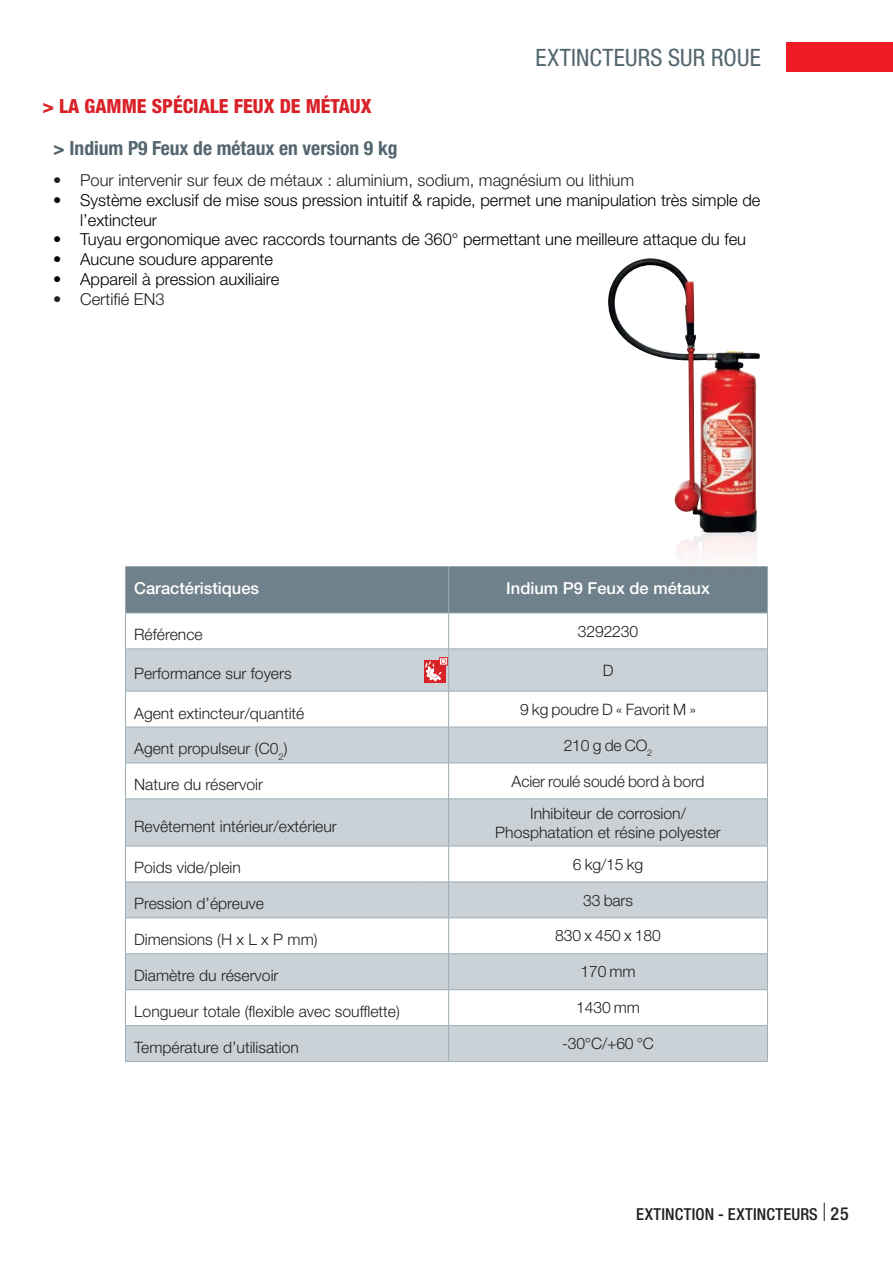
<style>
.page{position:relative;width:893px;height:1263px;background:#fff}
.page>*{position:absolute;margin:0;border:0;box-sizing:border-box;transform-origin:0 0}
.t1{font:condensed 24px "Helvetica Neue LT Std";letter-spacing:.01em;color:#53656e}
.t2{font:700 condensed 19.5px "Helvetica Neue LT Std";color:#53656e}
.t3{font:800 condensed 19.5px "Helvetica Neue LT Std";color:#da2128}
.t4{font:300 16.5px/19.8px "Helvetica Neue LT Std";color:#000}
.t5{font:300 16.5px "Helvetica Neue LT Std";color:#231f20}
.t6{font:500 16.5px "Helvetica Neue LT Std";color:#fff}
.t7{font:500 condensed 16.5px "Helvetica Neue LT Std";letter-spacing:.015em;color:#231f20}
.t8{font:300 15.75px/18.9px "Helvetica Neue LT Std";color:#231f20;text-align:center}
.s1{font-size:18px}
</style>
<div class="page">
<div style="left:787px;top:43px;width:106px;height:29px;background:#ed1c24"></div>
<svg style="left:824px;top:1203px;width:1px;height:18px"></svg>
<svg style="left:126px;top:650px;width:641px;height:411px;fill:#cad2d8"></svg>
<hr style="left:449px;top:566px;width:319px;height:1px;background:#9dacb5">
<hr style="left:767px;top:567px;width:1px;height:46px;background:#9dacb5">
<hr style="left:125px;top:613px;width:1px;height:36px;background:#9dacb5">
<div style="left:125px;top:566px;width:642px;height:48px;background:#6f818a"></div>
<hr style="left:449px;top:613px;width:319px;height:1px;background:#9dacb5">
<hr style="left:448px;top:613px;width:1px;height:36px;background:#9dacb5">
<hr style="left:767px;top:613px;width:1px;height:36px;background:#9dacb5">
<hr style="left:125px;top:649px;width:298px;height:1px;background:#9dacb5">
<hr style="left:125px;top:649px;width:1px;height:42px;background:#9dacb5">
<svg style="left:423px;top:649px;width:25px;height:1px"></svg>
<hr style="left:449px;top:649px;width:319px;height:1px;background:#9dacb5">
<hr style="left:448px;top:649px;width:1px;height:42px;background:#9dacb5">
<hr style="left:767px;top:649px;width:1px;height:42px;background:#9dacb5">
<hr style="left:125px;top:691px;width:298px;height:1px;background:#9dacb5">
<hr style="left:125px;top:691px;width:1px;height:36px;background:#9dacb5">
<svg style="left:423px;top:691px;width:25px;height:1px"></svg>
<hr style="left:449px;top:691px;width:319px;height:1px;background:#9dacb5">
<hr style="left:448px;top:691px;width:1px;height:36px;background:#9dacb5">
<hr style="left:767px;top:691px;width:1px;height:36px;background:#9dacb5">
<hr style="left:125px;top:727px;width:298px;height:1px;background:#9dacb5">
<hr style="left:125px;top:727px;width:1px;height:36px;background:#9dacb5">
<svg style="left:423px;top:727px;width:25px;height:1px"></svg>
<hr style="left:449px;top:727px;width:319px;height:1px;background:#9dacb5">
<hr style="left:448px;top:727px;width:1px;height:36px;background:#9dacb5">
<hr style="left:767px;top:727px;width:1px;height:36px;background:#9dacb5">
<hr style="left:125px;top:763px;width:298px;height:1px;background:#9dacb5">
<hr style="left:125px;top:763px;width:1px;height:36px;background:#9dacb5">
<svg style="left:423px;top:763px;width:25px;height:1px"></svg>
<hr style="left:449px;top:763px;width:319px;height:1px;background:#9dacb5">
<hr style="left:448px;top:763px;width:1px;height:36px;background:#9dacb5">
<hr style="left:767px;top:763px;width:1px;height:36px;background:#9dacb5">
<hr style="left:125px;top:799px;width:298px;height:1px;background:#9dacb5">
<hr style="left:125px;top:799px;width:1px;height:47px;background:#9dacb5">
<svg style="left:423px;top:799px;width:25px;height:1px"></svg>
<hr style="left:449px;top:799px;width:319px;height:1px;background:#9dacb5">
<hr style="left:448px;top:799px;width:1px;height:47px;background:#9dacb5">
<hr style="left:767px;top:799px;width:1px;height:47px;background:#9dacb5">
<hr style="left:125px;top:846px;width:298px;height:1px;background:#9dacb5">
<hr style="left:125px;top:846px;width:1px;height:36px;background:#9dacb5">
<svg style="left:423px;top:846px;width:25px;height:1px"></svg>
<hr style="left:449px;top:846px;width:319px;height:1px;background:#9dacb5">
<hr style="left:448px;top:846px;width:1px;height:36px;background:#9dacb5">
<hr style="left:767px;top:846px;width:1px;height:36px;background:#9dacb5">
<hr style="left:125px;top:882px;width:298px;height:1px;background:#9dacb5">
<hr style="left:125px;top:882px;width:1px;height:36px;background:#9dacb5">
<svg style="left:423px;top:882px;width:25px;height:1px"></svg>
<hr style="left:449px;top:882px;width:319px;height:1px;background:#9dacb5">
<hr style="left:448px;top:882px;width:1px;height:36px;background:#9dacb5">
<hr style="left:767px;top:882px;width:1px;height:36px;background:#9dacb5">
<hr style="left:125px;top:917px;width:298px;height:1px;background:#9dacb5">
<hr style="left:125px;top:918px;width:1px;height:35px;background:#9dacb5">
<svg style="left:423px;top:917px;width:25px;height:1px"></svg>
<hr style="left:449px;top:917px;width:319px;height:1px;background:#9dacb5">
<hr style="left:448px;top:918px;width:1px;height:35px;background:#9dacb5">
<hr style="left:767px;top:918px;width:1px;height:35px;background:#9dacb5">
<hr style="left:125px;top:953px;width:298px;height:1px;background:#9dacb5">
<hr style="left:125px;top:954px;width:1px;height:35px;background:#9dacb5">
<svg style="left:423px;top:953px;width:26px;height:1px"></svg>
<hr style="left:449px;top:953px;width:319px;height:1px;background:#9dacb5">
<hr style="left:448px;top:954px;width:1px;height:35px;background:#9dacb5">
<hr style="left:767px;top:954px;width:1px;height:35px;background:#9dacb5">
<hr style="left:125px;top:989px;width:298px;height:1px;background:#9dacb5">
<hr style="left:125px;top:990px;width:1px;height:35px;background:#9dacb5">
<svg style="left:423px;top:989px;width:26px;height:1px"></svg>
<hr style="left:449px;top:989px;width:319px;height:1px;background:#9dacb5">
<hr style="left:448px;top:990px;width:1px;height:35px;background:#9dacb5">
<hr style="left:767px;top:990px;width:1px;height:35px;background:#9dacb5">
<hr style="left:125px;top:1025px;width:298px;height:1px;background:#9dacb5">
<hr style="left:125px;top:1026px;width:1px;height:35px;background:#9dacb5">
<svg style="left:423px;top:1025px;width:26px;height:1px"></svg>
<hr style="left:449px;top:1025px;width:319px;height:1px;background:#9dacb5">
<hr style="left:448px;top:1026px;width:1px;height:35px;background:#9dacb5">
<hr style="left:767px;top:1026px;width:1px;height:35px;background:#9dacb5">
<hr style="left:125px;top:1061px;width:298px;height:1px;background:#9dacb5">
<svg style="left:423px;top:1061px;width:26px;height:1px"></svg>
<hr style="left:449px;top:1061px;width:319px;height:1px;background:#9dacb5">
<div style="left:424px;top:660px;width:22px;height:23px;background:#da2128"></div>
<svg style="left:439px;top:657px;width:9px;height:8px"></svg>
<svg style="left:425px;top:659px;width:21px;height:22px"></svg>
<img style="left:608px;top:258px;width:152px;height:259px">
<img style="left:675px;top:517px;width:83px;height:59px">
<p class="t3" style="left:43px;top:94px;width:331px">&gt; LA GAMME SPÉCIALE FEUX DE MÉTAUX</p>
<p class="t2" style="left:53px;top:136px;width:346px">&gt; Indium P9 Feux de métaux en version 9 kg</p>
<h1 class="t1" style="left:535px;top:44px;width:227px">EXTINCTEURS SUR ROUE</h1>
<h1 class="t1" style="left:634px;top:44px;width:128px">EXTINCTEURS</h1>
<p class="t5" style="left:53px;top:170px;width:582px">• Pour intervenir sur feux de métaux : aluminium, sodium, magnésium ou lithium</p>
<p class="t4" style="left:80px;top:190px;width:682px;text-indent:-27px">• Système exclusif de mise sous pression intuitif &amp; rapide, permet une manipulation très simple de l’extincteur</p>
<p class="t4" style="left:53px;top:229px;width:694px">• Tuyau ergonomique avec raccords tournants de 360° permettant une meilleure attaque du feu</p>
<p class="t4" style="left:53px;top:249px;width:221px">• Aucune soudure apparente</p>
<p class="t4" style="left:53px;top:269px;width:228px">• Appareil à pression auxiliaire</p>
<p class="t5" style="left:53px;top:289px;width:113px">• Certifié EN3</p>
<p class="t6" style="left:134px;top:578px;width:127px">Caractéristiques</p>
<p class="t6" style="left:506px;top:578px;width:205px">Indium P9 Feux de métaux</p>
<p class="t8" style="left:134px;top:625px;width:70px">Référence</p>
<p class="t8" style="left:578px;top:621px;width:62px">3292230</p>
<p class="t8" style="left:134px;top:664px;width:159px">Performance sur foyers</p>
<p class="t8" style="left:603px;top:660px;width:12px">D</p>
<p class="t8" style="left:134px;top:703px;width:172px">Agent extincteur/quantité</p>
<p class="t8" style="left:520px;top:699px;width:178px">9 kg poudre D « Favorit M »</p>
<p class="t8" style="left:134px;top:739px;width:155px">Agent propulseur (C0<sub>2</sub>)</p>
<p class="t8" style="left:564px;top:735px;width:90px">210 g de CO<sub>2</sub></p>
<p class="t8" style="left:134px;top:775px;width:130px">Nature du réservoir</p>
<p class="t8" style="left:512px;top:771px;width:194px">Acier roulé soudé bord à bord</p>
<p class="t8" style="left:134px;top:816px;width:204px">Revêtement intérieur/extérieur</p>
<p class="t8" style="left:495px;top:803px;width:227px">Inhibiteur de corrosion/<br>Phosphatation et résine polyester</p>
<p class="t8" style="left:134px;top:858px;width:108px">Poids vide/plein</p>
<p class="t8" style="left:573px;top:854px;width:72px">6 kg/15 kg</p>
<p class="t8" style="left:134px;top:894px;width:131px">Pression d’épreuve</p>
<p class="t8" style="left:583px;top:890px;width:51px">33 bars</p>
<p class="t8" style="left:134px;top:930px;width:185px">Dimensions (H x L x P mm)</p>
<p class="t8" style="left:555px;top:926px;width:107px">830 x 450 x 180</p>
<p class="t8" style="left:134px;top:966px;width:146px">Diamètre du réservoir</p>
<p class="t8" style="left:580px;top:962px;width:57px">170 mm</p>
<p class="t8" style="left:134px;top:1002px;width:267px">Longueur totale (flexible avec soufflette)</p>
<p class="t8" style="left:576px;top:998px;width:65px">1430 mm</p>
<p class="t8" style="left:134px;top:1038px;width:166px">Température d’utilisation</p>
<p class="t8" style="left:562px;top:1034px;width:93px">-30°C/+60 °C</p>
<p class="t7" style="left:636px;top:1205px;width:214px">EXTINCTION - EXTINCTEURS <span class="s1">25</span></p>
</div>
